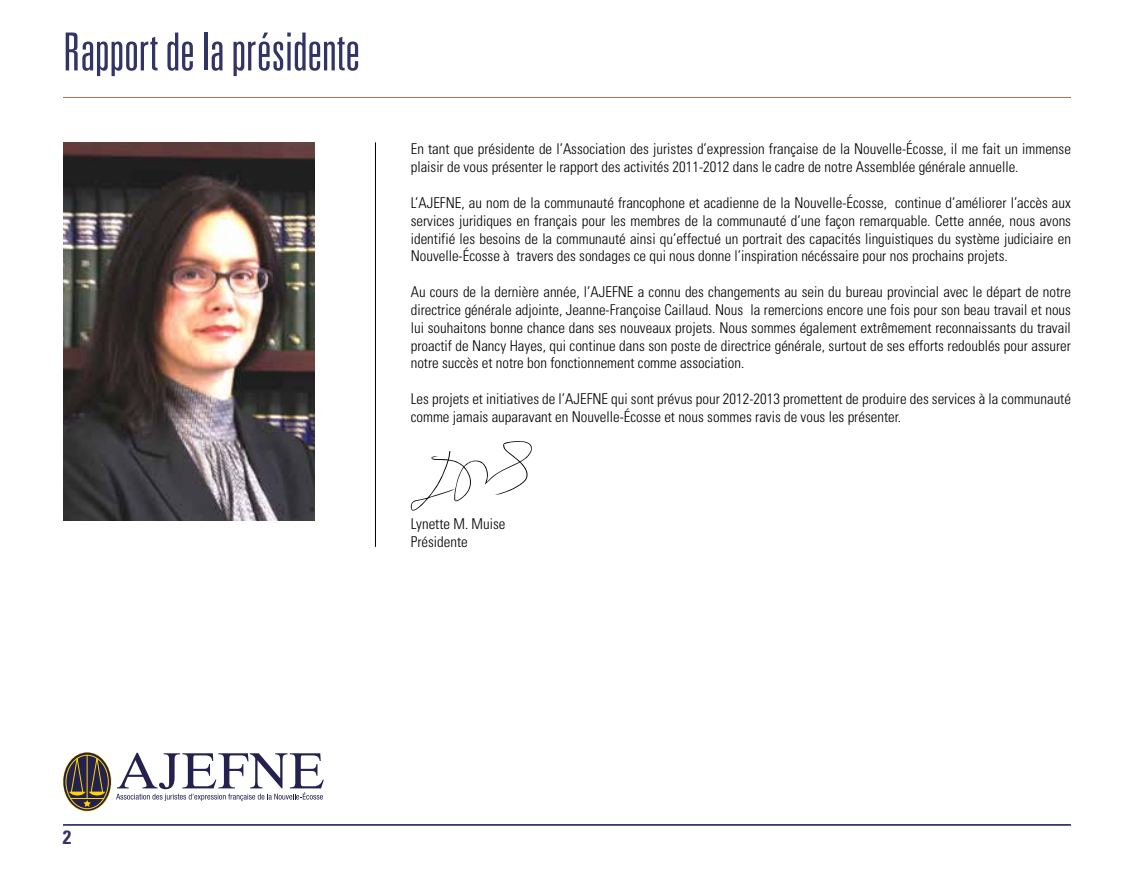
<style>
.page{position:relative;width:1134px;height:882px;background:#fff}
.page>*{position:absolute;margin:0;border:0;box-sizing:border-box;transform-origin:0 0}
.t1{font:300 ultra-condensed 52.5px "Univers LT";color:#333466}
.t2{font:700 condensed 19.25px "Univers LT";color:#333466}
.t3{font:300 condensed 14.88px/17.8px "Univers LT";color:#000}
</style>
<div class="page">
<hr style="left:63px;top:97px;width:1008px;height:1px;background:#98755a">
<img style="left:63px;top:142px;width:252px;height:378px">
<hr style="left:63px;top:824px;width:1008px;height:2px;background:#333466">
<hr style="left:375px;top:142px;width:1px;height:405px;background:#000">
<svg style="left:411px;top:441px;width:121px;height:70px"></svg>
<svg style="left:63px;top:753px;width:48px;height:58px"></svg>
<svg style="left:69px;top:754px;width:36px;height:53px;background:#5c5146"></svg>
<div style="left:66px;top:755px;width:43px;height:54px;border:1px solid #ffd400;border-radius:50%"></div>
<svg style="left:116px;top:753px;width:208px;height:48px"></svg>
<h1 class="t1" style="left:63px;top:24px;width:299px">Rapport de la présidente</h1>
<p class="t3" style="left:411px;top:140px;width:662px">En tant que présidente de l’Association des juristes d’expression française de la Nouvelle-Écosse, il me fait un immense plaisir de vous présenter le rapport des activités 2011-2012 dans le cadre de notre Assemblée générale annuelle.</p>
<p class="t3" style="left:411px;top:194px;width:662px;text-align:justify">L’AJEFNE, au nom de la communauté francophone et acadienne de la Nouvelle-Écosse, continue d’améliorer l’accès aux services juridiques en français pour les membres de la communauté d’une façon remarquable. Cette année, nous avons identifié les besoins de la communauté ainsi qu’effectué un portrait des capacités linguistiques du système judiciaire en Nouvelle-Écosse à travers des sondages ce qui nous donne l’inspiration nécéssaire pour nos prochains projets.</p>
<p class="t3" style="left:411px;top:283px;width:662px;text-align:justify">Au cours de la dernière année, l’AJEFNE a connu des changements au sein du bureau provincial avec le départ de notre directrice générale adjointe, Jeanne-Françoise Caillaud. Nous la remercions encore une fois pour son beau travail et nous lui souhaitons bonne chance dans ses nouveaux projets. Nous sommes également extrêmement reconnaissants du travail proactif de Nancy Hayes, qui continue dans son poste de directrice générale, surtout de ses efforts redoublés pour assurer notre succès et notre bon fonctionnement comme association.</p>
<p class="t3" style="left:411px;top:390px;width:662px">Les projets et initiatives de l’AJEFNE qui sont prévus pour 2012-2013 promettent de produire des services à la communauté comme jamais auparavant en Nouvelle-Écosse et nous sommes ravis de vous les présenter.</p>
<p class="t3" style="left:411px;top:515px;width:96px">Lynette M. Muise<br>Présidente</p>
<p class="t2" style="left:63px;top:826px;width:10px">2</p>
</div>
